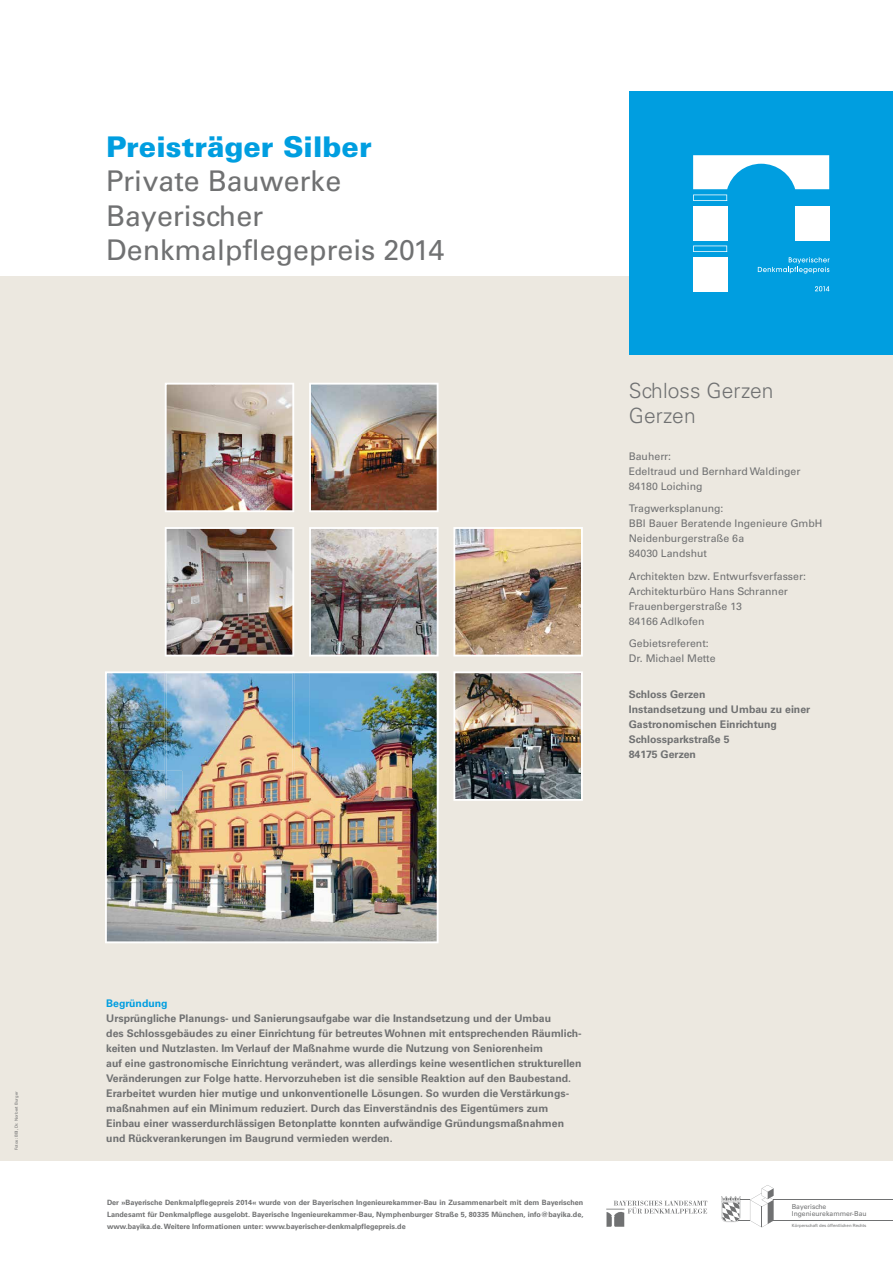
<style>
.page{position:relative;width:893px;height:1263px;background:#fff}
.page>*{position:absolute;margin:0;border:0;box-sizing:border-box;transform-origin:0 0}
.t1{font:28.5px/34.5px "Univers LT Std";color:#707172}
.t2{font:900 28.5px "Univers LT Std";color:#009ee0}
.t3{font:300 21px/25.5px "Univers LT Std";letter-spacing:.005em;color:#707172}
.t4{font:700 10.5px/15px "Univers LT Std";color:#707172}
.t5{font:10.5px/15px "Univers LT Std";color:#707172}
.t6{font:700 10.5px "Univers LT Std";color:#009ee0}
.t7{font:700 7.27px/12px "Univers LT Std";color:#707172;text-align:justify}
.t8{font:6.75px/6.8px "Univers LT Std";color:#707172}
.t9{font:4.35px "Univers LT Std";color:#707172}
.t10{font:4.12px "Univers LT Std";letter-spacing:.005em;color:#707172}
</style>
<div class="page">
<div style="left:0;top:276px;width:893px;height:885px;background:#ece8e0"></div>
<img style="left:165px;top:383px;width:129px;height:129px">
<img style="left:165px;top:527px;width:129px;height:129px">
<img style="left:309px;top:527px;width:130px;height:129px">
<img style="left:309px;top:383px;width:130px;height:129px">
<img style="left:453px;top:527px;width:130px;height:129px">
<img style="left:453px;top:671px;width:130px;height:130px">
<img style="left:105px;top:671px;width:334px;height:272px">
<div style="left:629px;top:91px;width:264px;height:264px;background:#009ee0"></div>
<div style="left:693px;top:206px;width:34px;height:34px;background:#fff"></div>
<div style="left:693px;top:257px;width:34px;height:34px;background:#fff"></div>
<div style="left:795px;top:206px;width:34px;height:34px;background:#fff"></div>
<svg style="left:693px;top:195px;width:34px;height:6px"></svg>
<svg style="left:693px;top:246px;width:34px;height:6px"></svg>
<svg style="left:693px;top:155px;width:136px;height:34px"></svg>
<svg style="left:758px;top:257px;width:71px;height:16px"></svg>
<svg style="left:815px;top:286px;width:14px;height:5px"></svg>
<hr style="left:773px;top:1200px;width:120px;height:1px;background:#707172">
<hr style="left:773px;top:1220px;width:120px;height:1px;background:#707172">
<svg style="left:721px;top:1185px;width:52px;height:42px"></svg>
<svg style="left:606px;top:1201px;width:101px;height:26px"></svg>
<h1 class="t2" style="left:106px;top:129px;width:267px">Preisträger Silber</h1>
<h1 class="t1" style="left:106px;top:164px;width:339px">Private Bauwerke<br>Bayerischer<br>Denkmalpflegepreis 2014</h1>
<h2 class="t3" style="left:629px;top:378px;width:146px">Schloss Gerzen<br>Gerzen</h2>
<p class="t5" style="left:629px;top:448px;width:173px">Bauherr:<br>Edeltraud und Bernhard Waldinger<br>84180 Loiching</p>
<p class="t5" style="left:629px;top:501px;width:195px">Tragwerksplanung:<br>BBI Bauer Beratende Ingenieure GmbH<br>Neidenburgerstraße 6a<br>84030 Landshut</p>
<p class="t5" style="left:629px;top:568px;width:179px">Architekten bzw. Entwurfsverfasser:<br>Architekturbüro Hans Schranner<br>Frauenbergerstraße 13<br>84166 Adlkofen</p>
<p class="t5" style="left:629px;top:636px;width:88px">Gebietsreferent:<br>Dr. Michael Mette</p>
<p class="t4" style="left:629px;top:687px;width:183px">Schloss Gerzen<br>Instandsetzung und Umbau zu einer<br>Gastronomischen Einrichtung<br>Schlossparkstraße 5<br>84175 Gerzen</p>
<p class="t10" style="left:14px;top:1150px;width:60px;rotate:-90deg">Fotos: BBI, Dr. Norbert Burger</p>
<p class="t6" style="left:106px;top:997px;width:63px">Begründung</p>
<p class="t4" style="left:106px;top:1011px;width:477px">Ursprüngliche Planungs- und Sanierungsaufgabe war die Instandsetzung und der Umbau<br>des Schlossgebäudes zu einer Einrichtung für betreutes Wohnen mit entsprechenden Räumlich&shy;keiten und Nutzlasten. Im Verlauf der Maßnahme wurde die Nutzung von Seniorenheim<br>auf eine gastronomische Einrichtung verändert, was allerdings keine wesentlichen strukturellen Veränderungen zur Folge hatte. Hervorzuheben ist die sensible Reaktion auf den Baubestand.<br>Erarbeitet wurden hier mutige und unkonventionelle Lösungen. So wurden die Verstärkungs&shy;maßnahmen auf ein Minimum reduziert. Durch das Einverständnis des Eigentümers zum Einbau einer wasserdurchlässigen Betonplatte konnten aufwändige Gründungsmaßnahmen und Rückverankerungen im Baugrund vermieden werden.</p>
<p class="t7" style="left:107px;top:1197px;width:478px">Der »Bayerische Denkmalpflegepreis 2014« wurde von der Bayerischen Ingenieurekammer-Bau in Zusammenarbeit mit dem Bayerischen Landesamt für Denkmalpflege ausgelobt. Bayerische Ingenieurekammer-Bau, Nymphenburger Straße 5, 80335 München, info@bayika.de, www.bayika.de. Weitere Informationen unter: www.bayerischer-denkmalpflegepreis.de</p>
<p class="t8" style="left:792px;top:1203px;width:76px">Bayerische<br>Ingenieurekammer-Bau</p>
<p class="t9" style="left:792px;top:1223px;width:76px">Körperschaft des öffentlichen Rechts</p>
</div>
